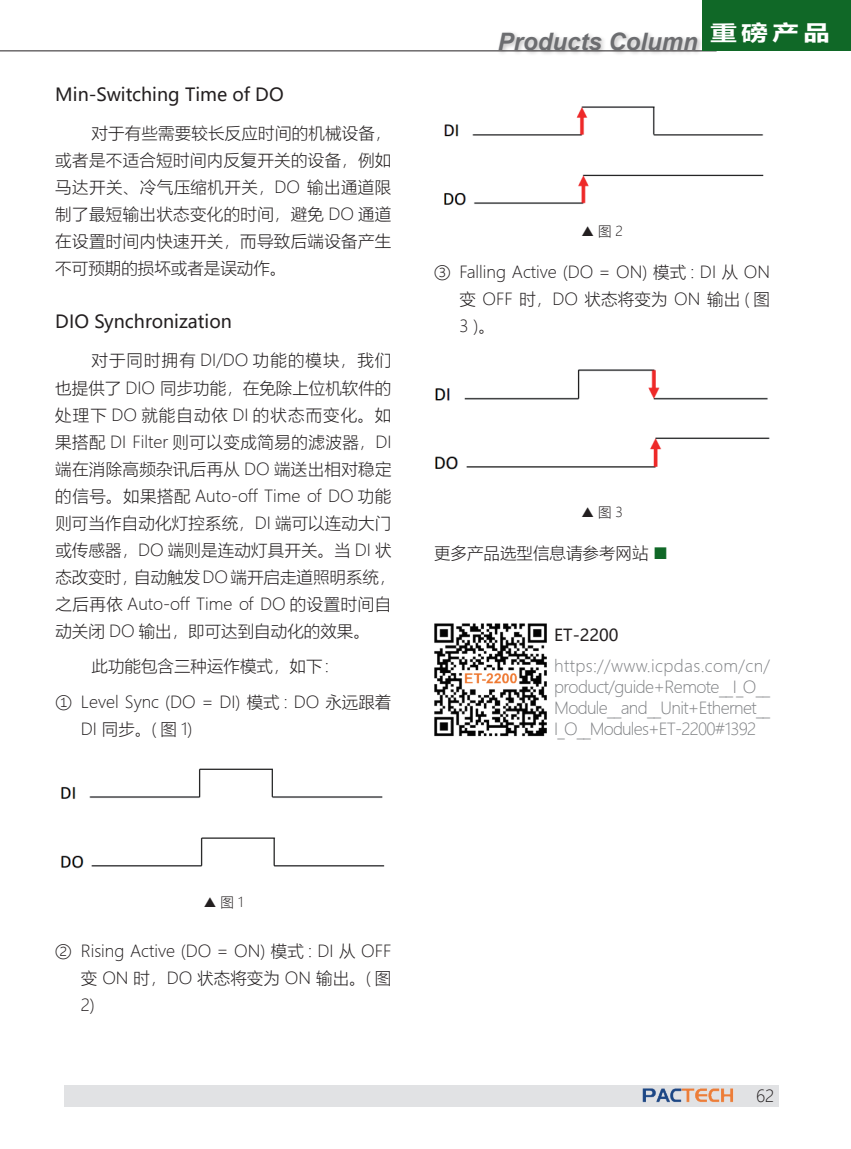
<style>
.page{position:relative;width:851px;height:1149px;background:#fff}
.page>*{position:absolute;margin:0;border:0;box-sizing:border-box;transform-origin:0 0}
.t1{font:italic 700 24px "Arial";color:#6c6d70}
.t2{font:700 21px "Microsoft Ya Hei";color:#fff;scale:1.25 1}
.t3{font:18px "Microsoft Ya Hei";color:#231f20}
.t4{font:300 16.5px/27px "Microsoft Ya Hei";color:#231f20;text-align:justify}
.t5{font:300 16.5px/21px "Microsoft Ya Hei";letter-spacing:-.04em;color:#808285;text-align:justify}
.t6{font:16.5px "Microsoft Ya Hei";color:#231f20}
.t7{font:300 13.5px "Microsoft Ya Hei";color:#231f20}
.s1{color:#106827}
</style>
<div class="page">
<hr style="left:0;top:51px;width:716px;height:1px;background:#231f20">
<div style="left:496px;top:30px;width:207px;height:26px;background:#231f20;opacity:.3"></div>
<div style="left:64px;top:1084px;width:714px;height:22px;background:#e1e2e4"></div>
<img style="left:642px;top:1088px;width:92px;height:15px">
<div style="left:702px;top:0;width:148px;height:51px;background:#106827"></div>
<img style="left:60px;top:768px;width:325px;height:101px">
<img style="left:444px;top:106px;width:320px;height:100px">
<img style="left:435px;top:369px;width:335px;height:101px">
<img style="left:434px;top:623px;width:113px;height:114px">
<p class="t3" style="left:55px;top:82px;width:230px">Min-Switching Time of DO</p>
<p class="t4" style="left:55px;top:119px;width:337px;text-indent:36px">对于有些需要较长反应时间的机械设备，或者是不适合短时间内反复开关的设备，例如马达开关、冷气压缩机开关，DO 输出通道限制了最短输出状态变化的时间，避免 DO 通道在设置时间内快速开关，而导致后端设备产生不可预期的损坏或者是误动作。</p>
<p class="t3" style="left:55px;top:309px;width:178px">DIO Synchronization</p>
<p class="t4" style="left:55px;top:346px;width:342px;text-align:left;text-indent:36px">对于同时拥有 DI/DO 功能的模块，我们也提供了 DIO 同步功能，在免除上位机软件的处理下 DO 就能自动依 DI 的状态而变化。如果搭配 DI Filter 则可以变成简易的滤波器，DI端在消除高频杂讯后再从 DO 端送出相对稳定的信号。如果搭配 Auto-off Time of DO 功能则可当作自动化灯控系统，DI 端可以连动大门或传感器，DO 端则是连动灯具开关。当 DI 状态改变时，自动触发 DO端开启走道照明系统，之后再依 Auto-off Time of DO 的设置时间自动关闭 DO 输出，即可达到自动化的效果。</p>
<p class="t4" style="left:55px;top:648px;width:337px;line-height:35.5px;text-indent:36px">此功能包含三种运作模式，如下：<br>① Level Sync (DO = DI) 模式 : DO 永远跟着</p>
<p class="t4" style="left:81px;top:714px;width:113px">DI 同步。( 图 1)</p>
<h1 class="t1" style="left:497px;top:25px;width:202px">Products Column</h1>
<p class="t2" style="left:710px;top:17px;width:97px">重磅产品</p>
<p class="t7" style="left:598px;top:222px;width:27px">图 2</p>
<p class="t4" style="left:459px;top:258px;width:312px;text-indent:-26px">③ Falling Active (DO = ON) 模式 : DI 从 ON变 OFF 时，DO 状态将变为 ON 输出 ( 图3 )。</p>
<p class="t7" style="left:598px;top:503px;width:27px">图 3</p>
<p class="t4" style="left:434px;top:539px;width:235px">更多产品选型信息请参考网站 <span class="s1">■</span></p>
<p class="t6" style="left:554px;top:623px;width:66px">ET-2200</p>
<p class="t5" style="left:554px;top:655px;width:217px">https://www.icpdas.com/cn/ product/guide+Remote__I_O__ Module__and__Unit+Ethernet__ I_O__Modules+ET-2200#1392</p>
<p class="t7" style="left:220px;top:892px;width:24px">图 1</p>
<p class="t4" style="left:81px;top:936px;width:312px;text-indent:-25px">② Rising Active (DO = ON) 模式 : DI 从 OFF变 ON 时，DO 状态将变为 ON 输出。( 图2)</p>
<p class="t4" style="left:756px;top:1081px;width:20px">62</p>
</div>
